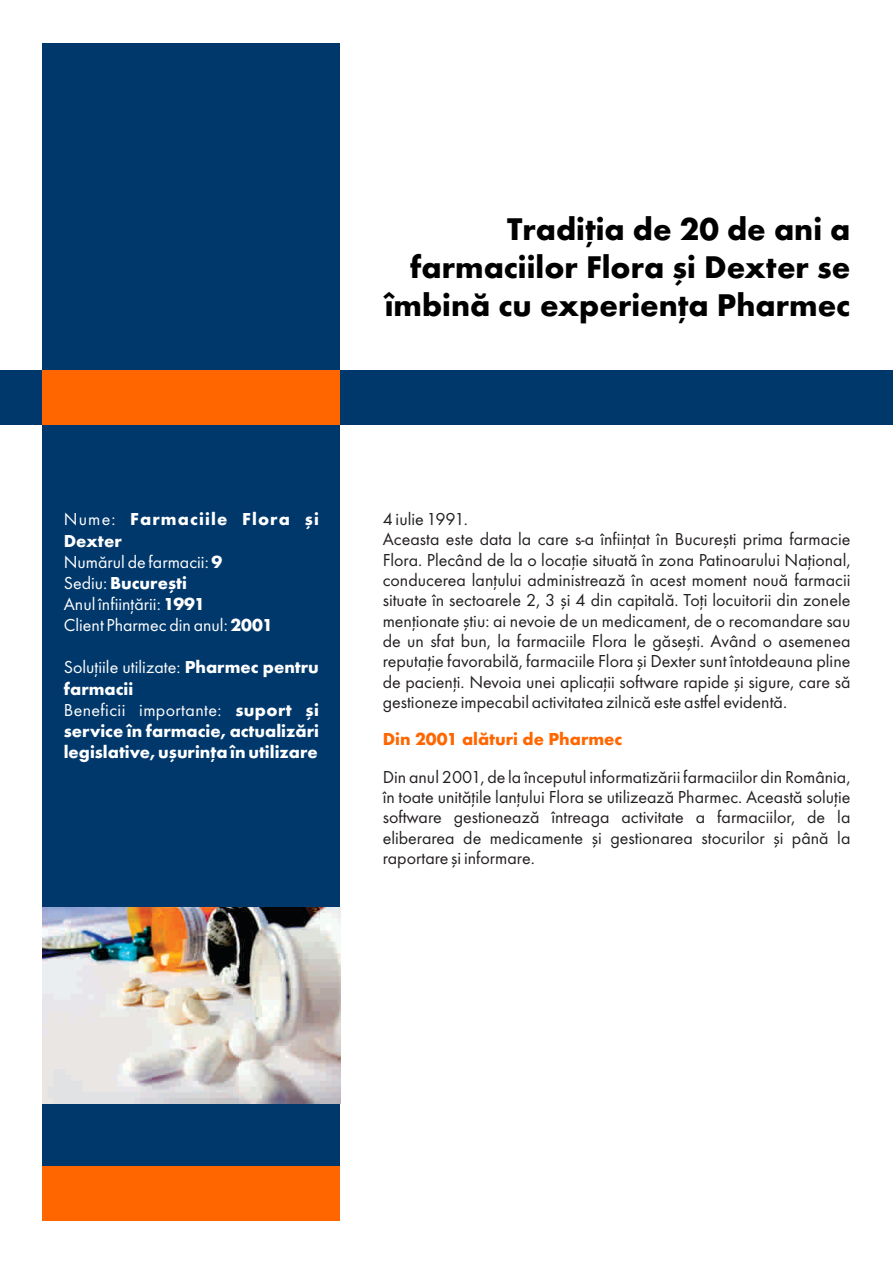
<style>
.page{position:relative;width:893px;height:1263px;background:#fff}
.page>*{position:absolute;margin:0;border:0;box-sizing:border-box;transform-origin:0 0}
.t1{font:700 32.55px/38.2px "Futura TEE";color:#000;text-align:right}
.t2{font:18px/20.4px "Futura TEE";color:#231f20}
.t3{font:700 18px/21.1px "Futura TEE";color:#fff}
.t4{font:18px/21.1px "Futura TEE";color:#fff}
.t5{font:700 18px "Futura TEE";color:#f60}
.s1{font-weight:700}
.s2{font-weight:400}
</style>
<div class="page">
<div style="left:43px;top:43px;width:297px;height:1177px;background:#00386b"></div>
<div style="left:43px;top:1166px;width:297px;height:54px;background:#f60"></div>
<div style="left:0;top:371px;width:893px;height:54px;background:#00386b"></div>
<div style="left:43px;top:371px;width:297px;height:54px;background:#f60"></div>
<img style="left:43px;top:908px;width:297px;height:196px">
<h1 class="t1" style="left:385px;top:210px;width:467px">Tradiţia de 20 de ani a farmaciilor Flora şi Dexter se îmbină cu experienţa Pharmec</h1>
<p class="t4" style="left:64px;top:509px;width:257px">Nume: <span class="s1">Farmaciile Flora şi<br>Dexter<br></span>Numărul de farmacii:<span class="s1">9<br></span>Sediu:<span class="s1">Bucureşti<br></span>Anul înfiinţării:<span class="s1">1991<br></span>Client Pharmec din anul:<span class="s1">2001</span></p>
<p class="t3" style="left:64px;top:657px;width:257px"><span class="s2">Soluţiile utilizate:</span> Pharmec pentru farmacii<br><span class="s2">Beneficii importante:</span> suport şi service în farmacie, actualizări legislative, uşurinţa în utilizare</p>
<p class="t2" style="left:383px;top:509px;width:469px">4 iulie 1991.<br>Aceasta este data la care s-a înfiinţat în Bucureşti prima farmacie Flora. Plecând de la o locaţie situată în zona Patinoarului Naţional, conducerea lanţului administrează în acest moment nouă farmacii situate în sectoarele 2, 3 şi 4 din capitală. Toţi locuitorii din zonele menţionate ştiu: ai nevoie de un medicament, de o recomandare sau de un sfat bun, la farmaciile Flora le găseşti. Având o asemenea reputaţie favorabilă, farmaciile Flora şi Dexter sunt întotdeauna pline de pacienţi. Nevoia unei aplicaţii software rapide şi sigure, care să gestioneze impecabil activitatea zilnică este astfel evidentă.</p>
<p class="t5" style="left:383px;top:728px;width:241px">Din 2001 alături de Pharmec</p>
<p class="t2" style="left:383px;top:766px;width:469px;text-align:justify">Din anul 2001, de la începutul informatizării farmaciilor din România, în toate unităţile lanţului Flora se utilizează Pharmec. Această soluţie software gestionează întreaga activitate a farmaciilor, de la eliberarea de medicamente şi gestionarea stocurilor şi până la raportare şi informare.</p>
</div>
